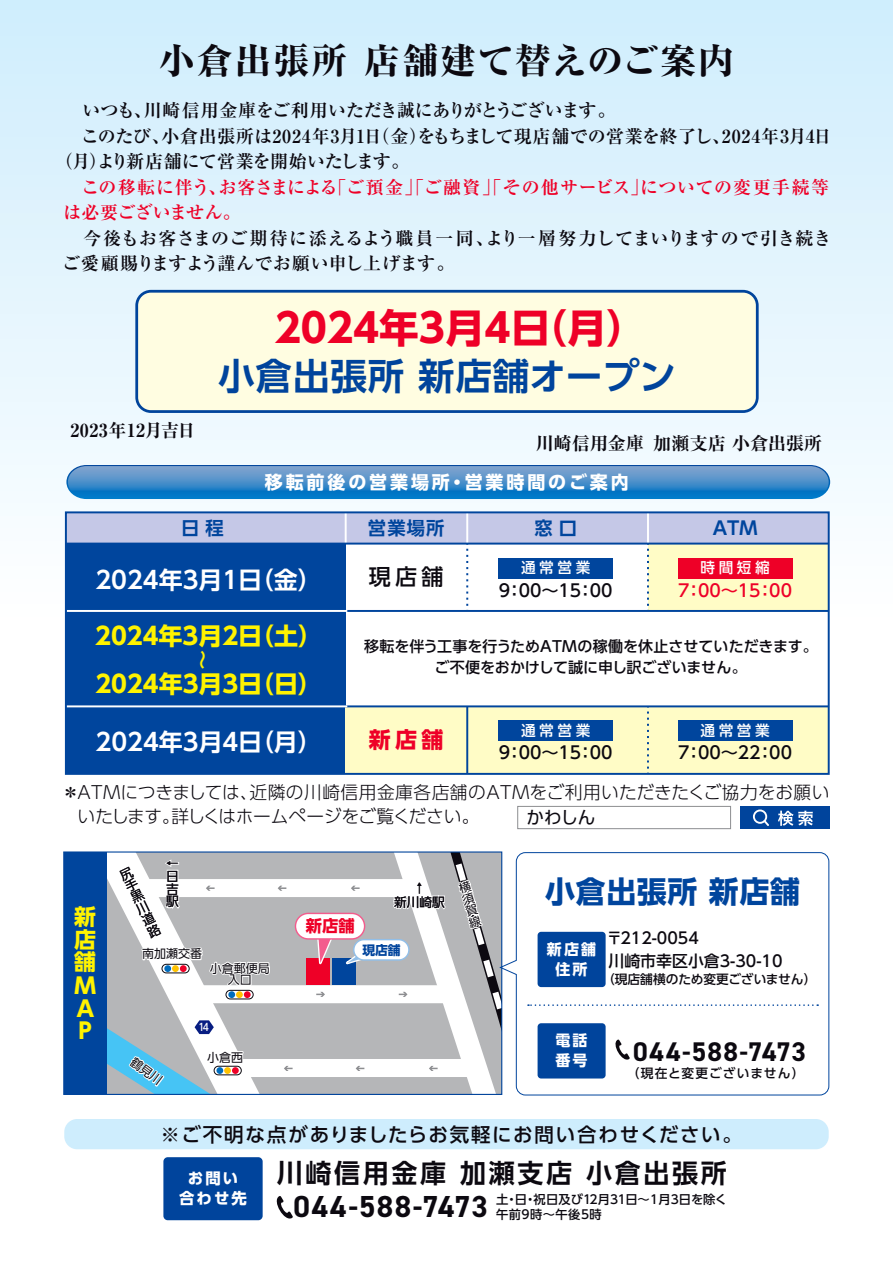
<style>
.page{position:relative;width:893px;height:1263px;background:#fff}
.page>*{position:absolute;margin:0;border:0;box-sizing:border-box;transform-origin:0 0}
.t1{font:700 39.6px "UD Shin Go Pr 6 N";color:#ee0027}
.t2{font:700 36.6px "UD Shin Go Pr 6 N De";letter-spacing:.02em;color:#00449c}
.t3{font:800 36px "Ryumin Pr 6 N";letter-spacing:.06em;color:#0c0910}
.t4{font:700 30.45px "DIN2014";letter-spacing:.04em;color:#0c0910}
.t5{font:700 30px "UD Shin Go Pr 6 N";letter-spacing:.02em;color:#00459d}
.t6{font:700 27px "DIN2014";letter-spacing:.045em;color:#0c0910}
.t7{font:700 26.1px "UD Shin Go Pr 6 N De";letter-spacing:.1em;color:#0c0910}
.t8{font:700 24px "UD Shin Go Pr 6 N De";color:#fff}
.t9{font:700 24px/48.4px "UD Shin Go Pr 6 N";color:#fff300}
.t10{font:500 22.05px "UD Shin Go Pr 6 N";color:#0c0910}
.t11{font:700 22.05px "UD Shin Go Pr 6 N";color:#ee0027}
.t12{font:700 21.9px/23px "UD Shin Go Pr 6 N";color:#fff300;text-align:justify}
.t13{font:500 19.5px "UD Shin Go Pr 6 N";letter-spacing:.09em;color:#0c0910}
.t14{font:700 19.5px "UD Shin Go Pr 6 N De";color:#fff300}
.t15{font:700 18.3px "UD Shin Go Pr 6 N De";letter-spacing:.06em;color:#00459d}
.t16{font:700 18px/25.5px "Ryumin Pr 6 N";color:#0c0910}
.t17{font:700 18px/25.5px "Ryumin Pr 6 N";letter-spacing:.035em;color:#ee0027}
.t18{font:700 18px "Ryumin Pr 6 N";letter-spacing:-.025em;color:#0c0910}
.t19{font:700 expanded 18px "Ryumin Pr 6 N";letter-spacing:.01em;color:#0c0910}
.t20{font:700 18px "Ryumin Pr 6 N";letter-spacing:-.035em;color:#0c0910}
.t21{font:700 18px "UD Shin Go Pr 6 N";letter-spacing:.16em;color:#fff}
.t22{font:300 17.7px/24.3px "UD Shin Go Pr 6 N";letter-spacing:-.01em;color:#0c0910}
.t23{font:17.55px "UD Shin Go Pr 6 N";color:#0c0910}
.t24{font:500 17.25px "UD Shin Go Pr 6 N";color:#0c0910}
.t25{font:500 17.25px "UD Shin Go Pr 6 N";color:#ee0027}
.t26{font:700 16.35px "UD Shin Go Pr 6 N";color:#ee0027}
.t27{font:500 15.9px/22.5px "UD Shin Go Pr 6 N";color:#0c0910}
.t28{font:700 15.3px/20px "UD Shin Go Pr 6 N";letter-spacing:.14em;color:#fff;text-align:center}
.t29{font:500 15px/21px "UD Shin Go Pr 6 N";color:#0c0910;text-align:center}
.t30{font:700 15px/19.5px "UD Shin Go Pr 6 N";letter-spacing:.14em;color:#fff;text-align:center}
.t31{font:500 14.7px "UD Shin Go Pr 6 N";letter-spacing:.24em;color:#fff}
.t32{font:500 12.75px "UD Shin Go Pr 6 N";color:#0c0910}
.t33{font:12.75px/12.8px "UD Shin Go Pr 6 N";color:#0c0910;text-align:justify}
.t34{font:500 12.75px "UD Shin Go Pr 6 N";letter-spacing:.075em;color:#0c0910}
.t35{font:700 12.75px "UD Shin Go Pr 6 N";color:#00449c}
.t36{font:500 12.3px "UD Shin Go Pr 6 N";letter-spacing:.01em;color:#0c0910}
.t37{font:500 12.3px "UD Shin Go Pr 6 N";letter-spacing:.04em;color:#0c0910}
.t38{font:12px/12px "UD Shin Go Pr 6 N";color:#0c0910;text-align:center}
.t39{font:500 10.35px "UD Shin Go Pr 6 N";color:#fff;scale:.9 1}
</style>
<div class="page">
<div style="left:0;top:0;width:893px;height:631px;background:linear-gradient(to bottom,#cfedfc,#fff)"></div>
<div style="left:66px;top:512px;width:763px;height:262px;background:#fff"></div>
<div style="left:66px;top:544px;width:280px;height:230px;background:#00459d"></div>
<div style="left:66px;top:512px;width:763px;height:32px;background:#c5c8e7"></div>
<div style="left:648px;top:544px;width:181px;height:67px;background:#fffcc6"></div>
<div style="left:346px;top:706px;width:483px;height:68px;background:#fffcc6"></div>
<hr style="left:345px;top:512px;width:2px;height:32px;background:#fff">
<hr style="left:466px;top:512px;width:2px;height:32px;background:#fff">
<hr style="left:647px;top:512px;width:2px;height:32px;background:#fff">
<svg style="left:647px;top:548px;width:2px;height:62px"></svg>
<svg style="left:466px;top:548px;width:2px;height:62px"></svg>
<svg style="left:647px;top:707px;width:2px;height:62px"></svg>
<hr style="left:466px;top:706px;width:2px;height:68px;background:#00459d">
<hr style="left:66px;top:543px;width:763px;height:2px;background:#00459d">
<hr style="left:66px;top:705px;width:763px;height:2px;background:#00459d">
<hr style="left:67px;top:610px;width:762px;height:2px;background:#00459d">
<div style="left:135px;top:290px;width:624px;height:123px;background:#fffde1"></div>
<svg style="left:66px;top:465px;width:764px;height:34px"></svg>
<div style="left:64px;top:1119px;width:765px;height:30px;background:#ceedfd;border-radius:13px"></div>
<hr style="left:66px;top:705px;width:281px;height:2px;background:#fff">
<hr style="left:66px;top:610px;width:281px;height:2px;background:#fff">
<div style="left:65px;top:511px;width:765px;height:264px;border:2px solid #00459d"></div>
<div style="left:64px;top:852px;width:43px;height:243px;background:#00459d"></div>
<div style="left:678px;top:720px;width:114px;height:21px;background:#00459d"></div>
<div style="left:499px;top:720px;width:114px;height:21px;background:#00459d"></div>
<div style="left:678px;top:558px;width:114px;height:20px;background:#ee0027"></div>
<div style="left:499px;top:558px;width:114px;height:20px;background:#00459d"></div>
<div style="left:163px;top:1157px;width:100px;height:63px;background:#00449c;border-radius:4px"></div>
<svg style="left:276px;top:1196px;width:17px;height:23px"></svg>
<div style="left:517px;top:806px;width:214px;height:23px;background:#fff;border:1px solid #8d8e91"></div>
<div style="left:740px;top:806px;width:90px;height:23px;background:#00449c"></div>
<svg style="left:753px;top:809px;width:16px;height:17px"></svg>
<svg style="left:778px;top:811px;width:35px;height:15px"></svg>
<svg style="left:498px;top:852px;width:332px;height:244px"></svg>
<div style="left:538px;top:932px;width:68px;height:55px;background:#00449c;border-radius:4px"></div>
<div style="left:538px;top:1023px;width:68px;height:55px;background:#00449c;border-radius:4px"></div>
<svg style="left:611px;top:1039px;width:19px;height:24px"></svg>
<svg style="left:528px;top:1004px;width:290px;height:2px"></svg>
<svg style="left:107px;top:852px;width:395px;height:242px"></svg>
<h3 class="t3" style="left:159px;top:33px;width:577px">小倉出張所 店舗建て替えのご案内</h3>
<p class="t18" style="left:64px;top:96px;width:553px">　いつも、川崎信用金庫をご利用いただき誠にありがとうございます。</p>
<p class="t16" style="left:81px;top:123px;width:752px">このたび、小倉出張所は2024年3月1日（金）をもちまして現店舗での営業を終了し、2024年3月4日</p>
<p class="t20" style="left:55px;top:147px;width:356px">（月）より新店舗にて営業を開始いたします。</p>
<p class="t17" style="left:63px;top:174px;width:768px;text-indent:18px">この移転に伴う、お客さまによる「ご預金」「ご融資」「その他サービス」についての変更手続等は必要ございません。</p>
<p class="t16" style="left:62px;top:225px;width:771px;text-indent:21px">今後もお客さまのご期待に添えるよう職員一同、より一層努力してまいりますので引き続きご愛顧賜りますよう謹んでお願い申し上げます。</p>
<p class="t19" style="left:71px;top:416px;width:126px">2023年12月吉日</p>
<h1 class="t1" style="left:275px;top:295px;width:373px">2024年3月4日（月）</h1>
<h2 class="t2" style="left:218px;top:346px;width:459px">小倉出張所 新店舗オープン</h2>
<p class="t19" style="left:536px;top:429px;width:288px">川崎信用金庫加瀬支店 小倉出張所</p>
<p class="t21" style="left:265px;top:467px;width:365px">移転前後の営業場所・営業時間のご案内</p>
<p class="t15" style="left:181px;top:513px;width:44px">日 程</p>
<p class="t15" style="left:368px;top:513px;width:78px">営業場所</p>
<p class="t15" style="left:534px;top:513px;width:44px">窓 口</p>
<p class="t15" style="left:713px;top:513px;width:46px">ATM</p>
<h3 class="t8" style="left:95px;top:560px;width:228px">2024年3月1日（金）</h3>
<h3 class="t9" style="left:95px;top:611px;width:228px">2024年3月2日（土）<br>2024年3月3日（日）</h3>
<h3 class="t8" style="left:96px;top:723px;width:228px">2024年3月4日（月）</h3>
<p class="t31" style="left:521px;top:556px;width:71px">通常営業</p>
<p class="t24" style="left:499px;top:576px;width:115px">9：00～15：00</p>
<p class="t31" style="left:700px;top:556px;width:71px">時間短縮</p>
<p class="t25" style="left:678px;top:576px;width:115px">7：00～15：00</p>
<p class="t10" style="left:369px;top:559px;width:76px">現店舗</p>
<p class="t29" style="left:364px;top:636px;width:455px">移転を伴う工事を行うためATMの稼働を休止させていただきます。ご不便をおかけして誠に申し訳ございません。</p>
<p class="t14" style="left:218px;top:650px;width:21px;rotate:90deg">～</p>
<p class="t11" style="left:369px;top:722px;width:76px">新店舗</p>
<p class="t31" style="left:700px;top:719px;width:71px">通常営業</p>
<p class="t31" style="left:521px;top:719px;width:71px">通常営業</p>
<p class="t24" style="left:499px;top:739px;width:115px">9：00～15：00</p>
<p class="t24" style="left:678px;top:739px;width:115px">7：00～22：00</p>
<p class="t22" style="left:78px;top:779px;width:753px;text-indent:-16px">＊ATMにつきましては、近隣の川崎信用金庫各店舗のATMをご利用いただきたくご協力をお願いいたします。詳しくはホームページをご覧ください。</p>
<p class="t23" style="left:526px;top:803px;width:70px">かわしん</p>
<p class="t12" style="left:74px;top:904px;width:23px">新店舗M A P</p>
<p class="t33" style="left:166px;top:856px;width:14px">←日吉駅</p>
<p class="t33" style="left:117px;top:870px;width:8px;rotate:-26deg">尻手黒川道路</p>
<p class="t38" style="left:142px;top:947px;width:61px">南加瀬交番</p>
<p class="t38" style="left:210px;top:962px;width:61px;line-height:11.4px">小倉郵便局入口</p>
<p class="t39" style="left:198px;top:1019px;width:13px">14</p>
<p class="t38" style="left:207px;top:1051px;width:37px">小倉西</p>
<p class="t26" style="left:306px;top:912px;width:50px">新店舗</p>
<p class="t33" style="left:394px;top:881px;width:52px;line-height:14px;text-align:center">↑<br>新川崎駅</p>
<p class="t35" style="left:362px;top:940px;width:40px">現店舗</p>
<p class="t38" style="left:457px;top:883px;width:8px;text-align:justify;rotate:-16deg">横須賀線</p>
<h3 class="t5" style="left:545px;top:867px;width:256px">小倉出張所 新店舗</h3>
<p class="t30" style="left:547px;top:939px;width:51px">新店舗住所</p>
<p class="t27" style="left:606px;top:926px;width:178px">〒212-0054<br>川崎市幸区小倉3-30-10</p>
<p class="t32" style="left:602px;top:969px;width:216px">（現店舗横のため変更ございません）</p>
<p class="t30" style="left:555px;top:1030px;width:34px;text-align:left">電話番号</p>
<h3 class="t6" style="left:633px;top:1033px;width:174px">044-588-7473</h3>
<p class="t34" style="left:627px;top:1063px;width:179px">（現在と変更ございません）</p>
<p class="t13" style="left:161px;top:1119px;width:583px">※ご不明な点がありましたらお気軽にお問い合わせください。</p>
<p class="t28" style="left:179px;top:1167px;width:69px">お問い合わせ先</p>
<h3 class="t7" style="left:277px;top:1152px;width:452px">川崎信用金庫 加瀬支店 小倉出張所</h3>
<h3 class="t4" style="left:293px;top:1186px;width:196px">044-588-7473</h3>
<p class="t36" style="left:496px;top:1189px;width:233px">土・日・祝日及び12月31日～1月3日を除く</p>
<p class="t37" style="left:496px;top:1204px;width:107px">午前9時～午後5時</p>
</div>
